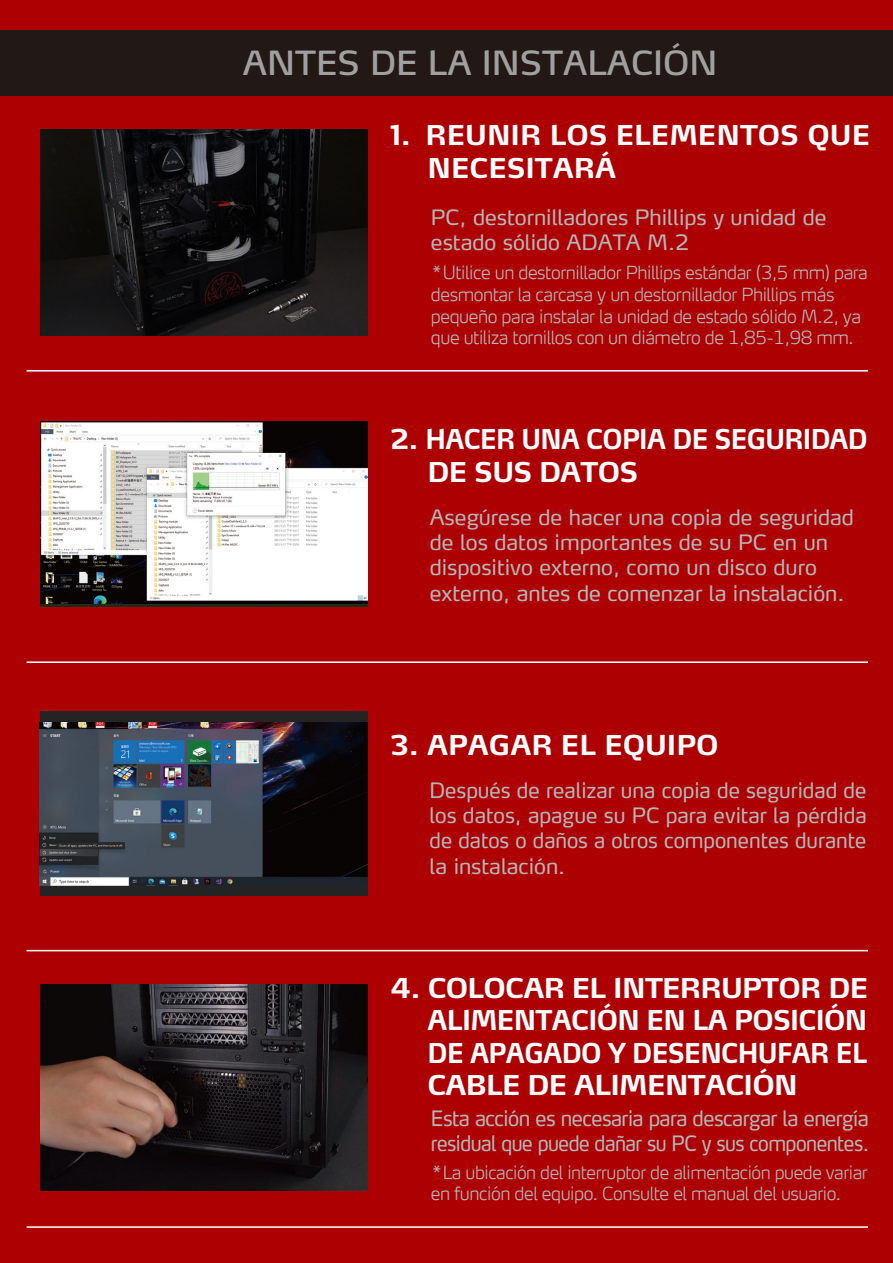
<style>
.page{position:relative;width:893px;height:1263px;background:#ad0003}
.page>*{position:absolute;margin:0;border:0;box-sizing:border-box;transform-origin:0 0}
.t1{font:33px "Max LF";color:#9fa0a0}
.t2{font:700 27px/32.4px "Max LF";letter-spacing:-.025em;color:#fff}
.t3{font:700 27px/32.4px "Max LF";color:#fff}
.t4{font:21px/25.2px "Max LF";color:#b5b6b6}
.t5{font:21px/25.2px "Max LF";color:#b5b6b6;text-align:justify;scale:.96 1}
.t6{font:21px/25.2px "Max LF";letter-spacing:-.025em;color:#b5b6b6;scale:.94 1}
.t7{font:300 expanded 18px/21.6px "Max Offc Pro";letter-spacing:-.025em;color:#b5b6b6}
</style>
<div class="page">
<div style="left:0;top:30px;width:893px;height:65px;background:#221815"></div>
<hr style="left:27px;top:370px;width:841px;height:2px;background:#fff">
<hr style="left:27px;top:661px;width:841px;height:2px;background:#fff">
<div style="left:40px;top:711px;width:328px;height:185px;background:#232423"></div>
<hr style="left:27px;top:950px;width:841px;height:1px;background:#fff">
<hr style="left:27px;top:1226px;width:841px;height:2px;background:#fff">
<img style="left:40px;top:129px;width:328px;height:207px">
<img style="left:40px;top:984px;width:328px;height:206px">
<img style="left:40px;top:421px;width:327px;height:183px">
<img style="left:40px;top:722px;width:327px;height:163px">
<h1 class="t1" style="left:243px;top:43px;width:476px">ANTES DE LA INSTALACIÓN</h1>
<h2 class="t3" style="left:428px;top:119px;width:444px;text-indent:-38px">1. REUNIR LOS ELEMENTOS QUE<br>NECESITARÁ</h2>
<p class="t4" style="left:431px;top:204px;width:397px">PC, destornilladores Phillips y unidad de estado sólido ADATA M.2</p>
<p class="t7" style="left:431px;top:260px;width:438px">*Utilice un destornillador Phillips estándar (3,5 mm) para desmontar la carcasa y un destornillador Phillips más pequeño para instalar la unidad de estado sólido M.2, ya que utiliza tornillos con un diámetro de 1,85-1,98 mm.</p>
<h2 class="t2" style="left:428px;top:423px;width:442px;text-indent:-38px">2. HACER UNA COPIA DE SEGURIDAD<br>DE SUS DATOS</h2>
<p class="t4" style="left:430px;top:504px;width:426px">Asegúrese de hacer una copia de seguridad de los datos importantes de su PC en un dispositivo externo, como un disco duro externo, antes de comenzar la instalación.</p>
<h2 class="t3" style="left:390px;top:728px;width:330px">3. APAGAR EL EQUIPO</h2>
<p class="t5" style="left:430px;top:777px;width:457px">Después de realizar una copia de seguridad de los datos, apague su PC para evitar la pérdida de datos o daños a otros componentes durante la instalación.</p>
<h2 class="t2" style="left:428px;top:971px;width:442px;text-align:justify;text-indent:-38px">4. COLOCAR EL INTERRUPTOR DE ALIMENTACIÓN EN LA POSICIÓN DE APAGADO Y DESENCHUFAR EL CABLE DE ALIMENTACIÓN</h2>
<p class="t6" style="left:431px;top:1105px;width:468px">Esta acción es necesaria para descargar la energía residual que puede dañar su PC y sus componentes.</p>
<p class="t7" style="left:431px;top:1159px;width:438px">*La ubicación del interruptor de alimentación puede variar en función del equipo. Consulte el manual del usuario.</p>
</div>
